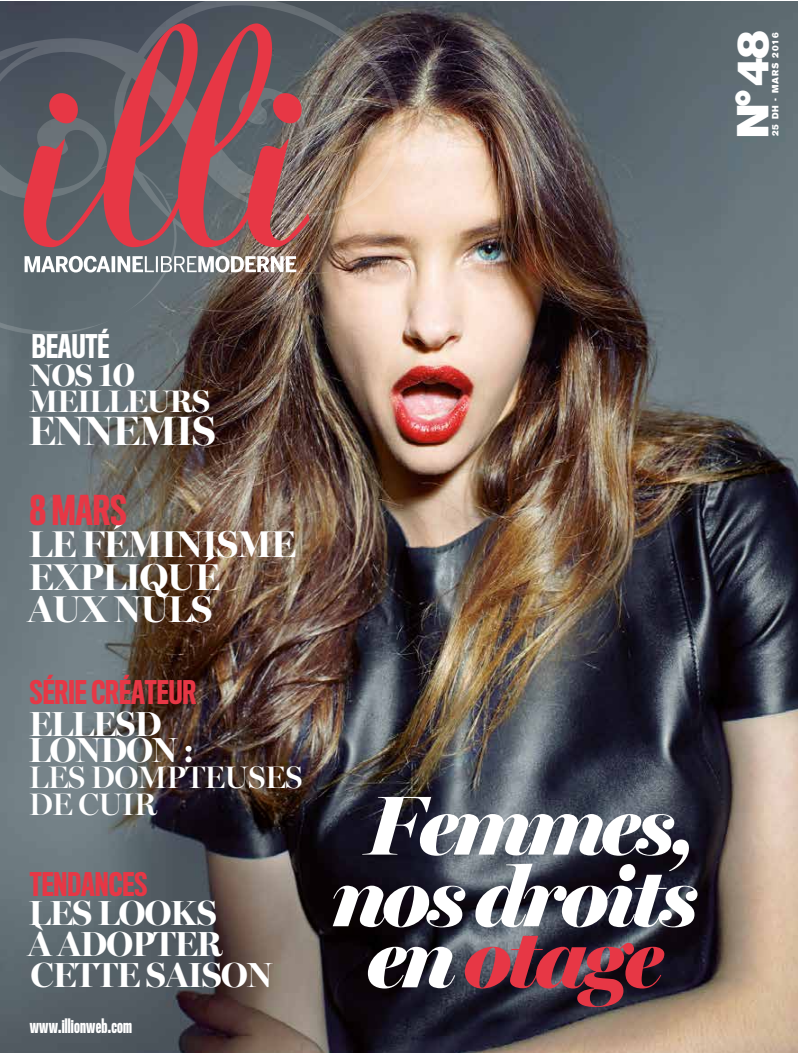
<style>
.page{position:relative;width:798px;height:1053px;background:#fff}
.page>*{position:absolute;margin:0;border:0;box-sizing:border-box;transform-origin:0 0}
.t1{font:italic 900 84.38px/61px "Miller Banner";letter-spacing:-.05em;color:#fff;text-align:center}
.t2{font:44.38px "Akzidenz Grotesk BE Super";color:#fff}
.t3{font:700 41.25px "Miller Banner";letter-spacing:-.02em;color:#fff}
.t4{font:500 37.88px "Titling Gothic FB Comp";color:#e73745}
.t5{font:700 37.5px/32.5px "Miller Banner";letter-spacing:-.02em;color:#fff}
.t6{font:700 35px/31.2px "Miller Banner";letter-spacing:-.02em;color:#fff}
.t7{font:600 31.25px/26.2px "Miller Banner";letter-spacing:-.02em;color:#fff}
.t8{font:700 31.25px/26.2px "Miller Banner";letter-spacing:-.02em;color:#fff}
.t9{font:500 30px "Titling Gothic FB Comp";color:#e73745}
.t10{font:500 30px "Titling Gothic FB Comp";color:#fff}
.t11{font:500 18.25px "Titling Gothic FB Skyline";letter-spacing:.01em;color:#fff}
.t12{font:9px "Akzidenz Grotesk BE Super";letter-spacing:.12em;color:#fff}
.s1{font-size:36.25px}
.s2{color:#e73745}
</style>
<div class="page">
<img style="left:0;top:1px;width:796px;height:1051px">
<img style="left:0;top:1px;width:401px;height:342px">
<svg style="left:23px;top:23px;width:286px;height:224px;background:#85555d"></svg>
<p class="t2" style="left:726px;top:138px;width:109px;rotate:-90deg">N°48</p>
<p class="t12" style="left:769px;top:136px;width:105px;rotate:-90deg">25 DH - MARS 2016</p>
<p class="t10" style="left:32px;top:329px;width:79px">BEAUTÉ</p>
<p class="t8" style="left:30px;top:361px;width:182px">NOS <span class="s1">10<br></span>MEILLEURS</p>
<p class="t3" style="left:28px;top:405px;width:189px">ENNEMIS</p>
<p class="t4" style="left:30px;top:488px;width:98px">8 MARS</p>
<p class="t5" style="left:28px;top:527px;width:269px">LE FÉMINISME<br>EXPLIQUÉ<br>AUX NULS</p>
<p class="t9" style="left:30px;top:675px;width:168px">SÉRIE CRÉATEUR</p>
<p class="t6" style="left:29px;top:710px;width:166px;line-height:26.2px">ELLESD<br>LONDON :</p>
<p class="t7" style="left:29px;top:764px;width:275px">LES DOMPTEUSES<br>DE CUIR</p>
<p class="t9" style="left:30px;top:867px;width:119px">TENDANCES</p>
<p class="t6" style="left:28px;top:896px;width:246px">LES LOOKS<br>À ADOPTER<br>CETTE SAISON</p>
<p class="t11" style="left:30px;top:1015px;width:104px">www.illionweb.com</p>
<h1 class="t1" style="left:369px;top:794px;width:325px">Femmes,</h1>
<h1 class="t1" style="left:331px;top:865px;width:367px">nos droits en <span class="s2">otage</span></h1>
</div>
